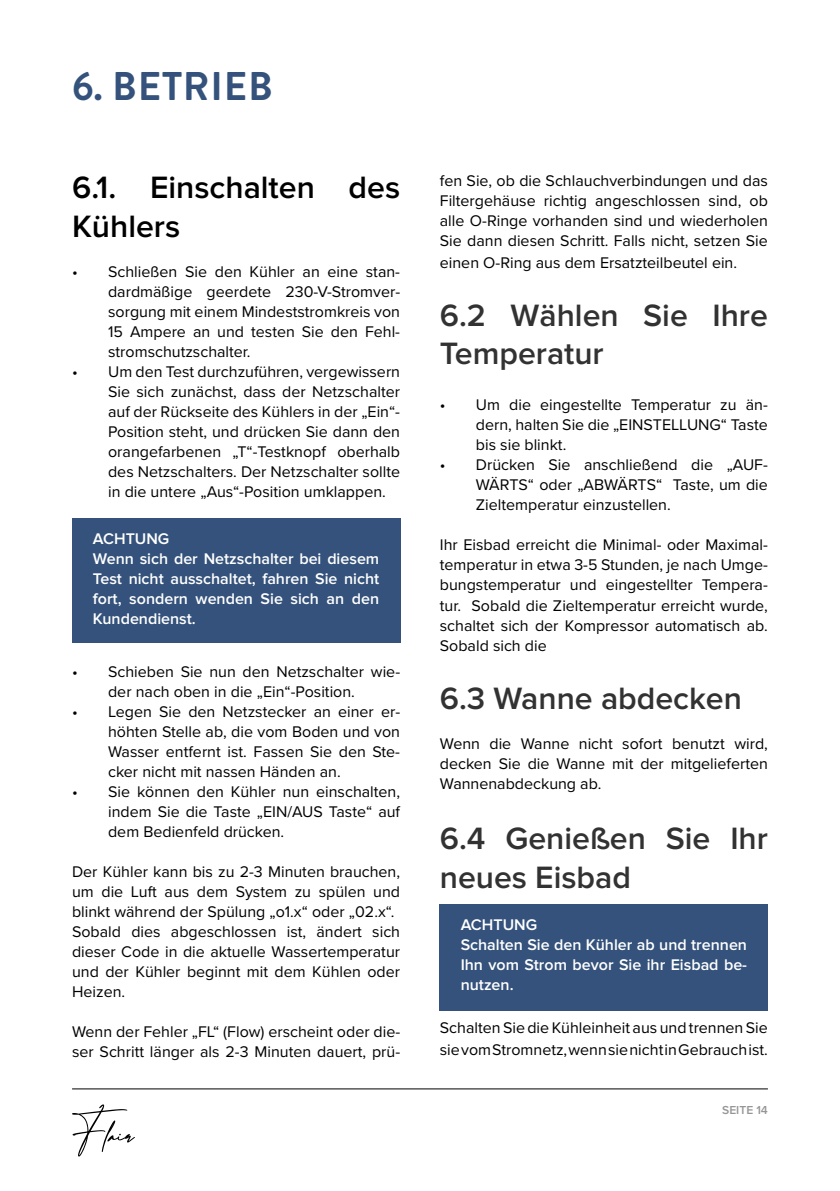
<style>
.page{position:relative;width:840px;height:1191px;background:#fff}
.page>*{position:absolute;margin:0;border:0;box-sizing:border-box;transform-origin:0 0}
.t1{font:700 40px "Brandon Grotesque";letter-spacing:.02em;color:#34527b}
.t2{font:600 32px/38.4px "Proxima Nova";color:#323232}
.t3{font:600 32px/38.4px "Proxima Nova";color:#000}
.t4{font:16px/20px "Proxima Nova";color:#000;text-align:justify}
.t5{font:600 16px/20px "Proxima Nova";color:#fff}
.t6{font:600 12px "Proxima Nova";color:#969696}
</style>
<div class="page">
<hr style="left:72px;top:1088px;width:695px;height:1px;background:#000">
<svg style="left:72px;top:1104px;width:63px;height:52px"></svg>
<div style="left:72px;top:518px;width:328px;height:125px;background:#34527b"></div>
<div style="left:439px;top:904px;width:328px;height:107px;background:#34527b"></div>
<h1 class="t1" style="left:72px;top:58px;width:202px">6. BETRIEB</h1>
<h2 class="t3" style="left:72px;top:170px;width:329px">6.1. Einschalten des<br>Kühlers</h2>
<p class="t4" style="left:108px;top:260px;width:293px;text-indent:-36px">• Schließen Sie den Kühler an eine stan&shy;dardmäßige geerdete 230-V-Stromver&shy;sorgung mit einem Mindeststromkreis von 15 Ampere an und testen Sie den Fehl&shy;stromschutzschalter.</p>
<p class="t4" style="left:108px;top:360px;width:293px;text-indent:-36px">• Um den Test durchzuführen, vergewissern Sie sich zunächst, dass der Netzschalter auf der Rückseite des Kühlers in der „Ein“- Position steht, und drücken Sie dann den orangefarbenen „T“-Testknopf oberhalb des Netzschalters. Der Netzschalter sollte in die untere „Aus“-Position umklappen.</p>
<p class="t5" style="left:93px;top:529px;width:288px">ACHTUNG<br>Wenn sich der Netzschalter bei diesem<br>Test nicht ausschaltet, fahren Sie nicht fort, sondern wenden Sie sich an den<br>Kundendienst.</p>
<p class="t4" style="left:72px;top:660px;width:329px;text-align:center">• Schieben Sie nun den Netzschalter wie&shy;der nach oben in die „Ein“-Position.</p>
<p class="t4" style="left:108px;top:700px;width:293px;text-indent:-36px">• Legen Sie den Netzstecker an einer er&shy;höhten Stelle ab, die vom Boden und von Wasser entfernt ist. Fassen Sie den Ste&shy;cker nicht mit nassen Händen an.</p>
<p class="t4" style="left:108px;top:780px;width:293px;text-indent:-36px">• Sie können den Kühler nun einschalten, indem Sie die Taste „EIN/AUS Taste“ auf dem Bedienfeld drücken.</p>
<p class="t4" style="left:72px;top:860px;width:329px;text-align:left">Der Kühler kann bis zu 2-3 Minuten brauchen, um die Luft aus dem System zu spülen und blinkt während der Spülung „o1.x“ oder „02.x“.<br>Sobald dies abgeschlossen ist, ändert sich dieser Code in die aktuelle Wassertemperatur und der Kühler beginnt mit dem Kühlen oder Heizen.</p>
<p class="t4" style="left:72px;top:1020px;width:329px">Wenn der Fehler „FL“ (Flow) erscheint oder die&shy;ser Schritt länger als 2-3 Minuten dauert, prü-</p>
<p class="t4" style="left:439px;top:169px;width:329px">fen Sie, ob die Schlauchverbindungen und das Filtergehäuse richtig angeschlossen sind, ob alle O-Ringe vorhanden sind und wiederholen Sie dann diesen Schritt. Falls nicht, setzen Sie</p>
<p class="t4" style="left:439px;top:251px;width:298px">einen O-Ring aus dem Ersatzteilbeutel ein.</p>
<h2 class="t2" style="left:439px;top:297px;width:329px">6.2 Wählen Sie Ihre<br>Temperatur</h2>
<p class="t4" style="left:475px;top:394px;width:293px;text-indent:-36px">• Um die eingestellte Temperatur zu än&shy;dern, halten Sie die „EINSTELLUNG“ Taste bis sie blinkt.</p>
<p class="t4" style="left:475px;top:454px;width:293px;text-indent:-36px">• Drücken Sie anschließend die „AUF-WÄRTS“ oder „ABWÄRTS“ Taste, um die Zieltemperatur einzustellen.</p>
<p class="t4" style="left:439px;top:534px;width:329px">Ihr Eisbad erreicht die Minimal- oder Maximal&shy;temperatur in etwa 3-5 Stunden, je nach Umge&shy;bungstemperatur und eingestellter Tempera&shy;tur. Sobald die Zieltemperatur erreicht wurde, schaltet sich der Kompressor automatisch ab.<br>Sobald sich die</p>
<h2 class="t2" style="left:439px;top:680px;width:303px">6.3 Wanne abdecken</h2>
<p class="t4" style="left:439px;top:733px;width:329px">Wenn die Wanne nicht sofort benutzt wird, decken Sie die Wanne mit der mitgelieferten Wannenabdeckung ab.</p>
<h2 class="t2" style="left:439px;top:821px;width:329px">6.4 Genießen Sie Ihr neues Eisbad</h2>
<p class="t5" style="left:460px;top:915px;width:288px">ACHTUNG<br>Schalten Sie den Kühler ab und trennen<br>Ihn vom Strom bevor Sie ihr Eisbad be&shy;nutzen.</p>
<p class="t4" style="left:439px;top:1016px;width:329px;line-height:22px">Schalten Sie die Kühleinheit aus und trennen Sie sie vom Stromnetz, wenn sie nicht in Gebrauch ist.</p>
<p class="t6" style="left:721px;top:1104px;width:47px">SEITE 14</p>
</div>
